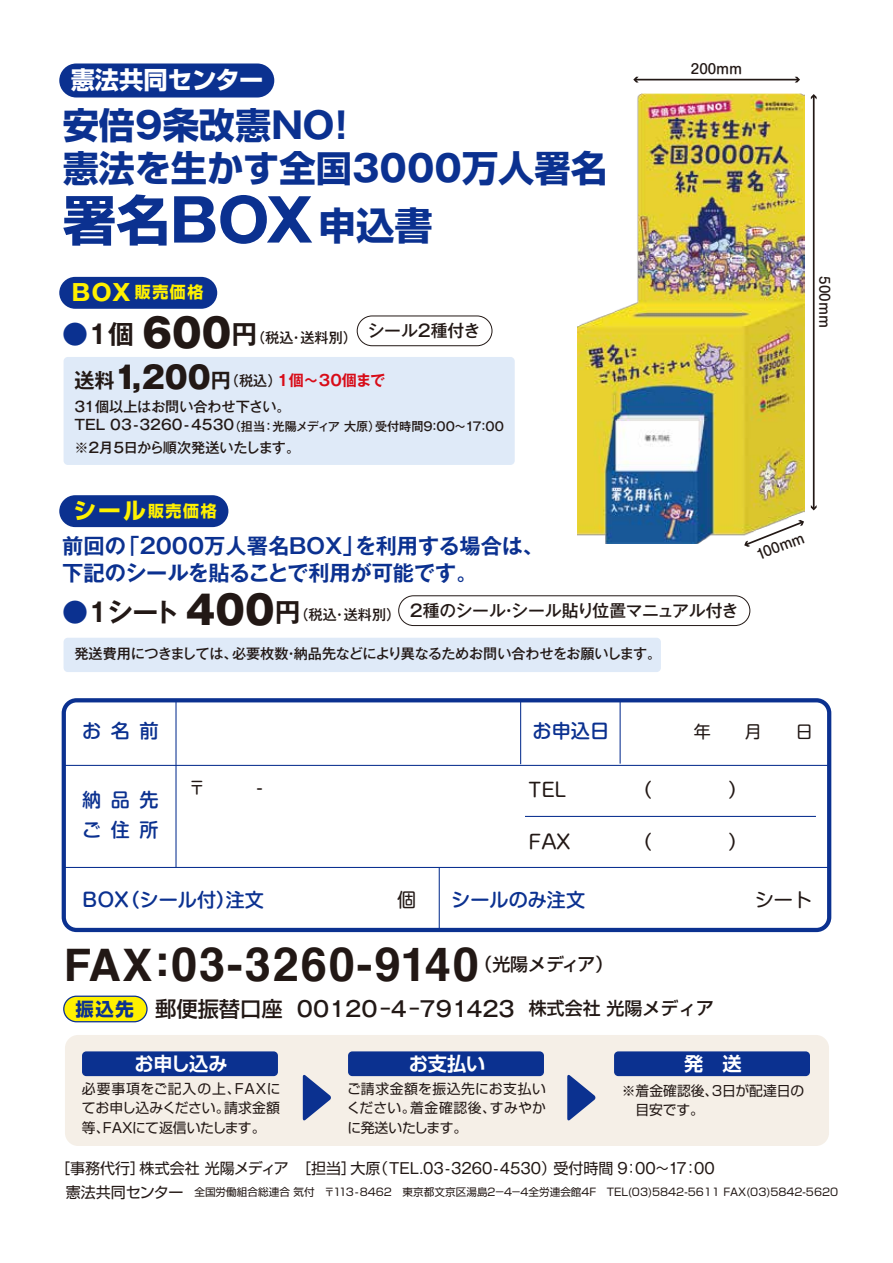
<style>
.page{position:relative;width:893px;height:1263px;background:#fff}
.page>*{position:absolute;margin:0;border:0;box-sizing:border-box;transform-origin:0 0}
.t1{font:700 58.8px "Gothic MB101 Pro";color:#0b3190}
.t2{font:700 47.1px "Helvetica";letter-spacing:.04em;color:#221815}
.t3{font:700 36.3px/42.5px "Shin Go Pro";color:#0b3190}
.t4{font:700 24.3px "Shin Go Pro";color:#fff}
.t5{font:700 21.3px/27.6px "Gothic MB101 Pro De";color:#0b3190}
.t6{font:500 21.3px "Gothic MB101 Pro";color:#221815}
.t7{font:500 19.2px/29.7px "Shin M Go Pro";color:#0b3190}
.t8{font:700 19.2px "Shin Go Pro De";color:#fff}
.t9{font:19.2px "Shin M Go Pro";color:#221815}
.t10{font:500 18px "Shin Go Pro";color:#221815}
.t11{font:500 16.8px "Gothic MB101 Pro";letter-spacing:-.015em;color:#221815}
.t12{font:500 16.8px "Gothic MB101 Pro";letter-spacing:-.035em;color:#221815}
.t13{font:700 15.9px "Shin Go Pro";letter-spacing:.1em;color:#fff100}
.t14{font:700 15.15px "Gothic MB101 Pro De";color:#d80c18}
.t15{font:15px "Shin Go Pro";color:#221815}
.t16{font:500 14.1px "Gothic MB101 Pro";letter-spacing:-.01em;color:#221815}
.t17{font:13.8px/19.2px "Shin Go Pro";color:#221815;text-align:justify}
.t18{font:500 13.35px "Shin M Go Pro";color:#221815}
.t19{font:500 12.15px "Gothic MB101 Pro";color:#221815}
.t20{font:10.65px "Shin Go Pro";color:#221815}
.s1{font-family:"Gothic MB101 Pro"}
.s2{font-family:"Shin Go Pro";font-size:53.4px}
.s3{font-family:"Shin Go Pro";font-size:38.25px}
.s4{font-family:"Gothic MB101 Pro";font-size:22.8px}
.s5{font-family:"Gothic MB101 Pro De";font-weight:700;font-size:25.95px;color:#0b3190}
.s6{font-family:"Gothic MB101 Pro De";font-weight:700;font-size:25.95px}
.s7{font-weight:800;font-size:39px}
.s8{font-size:20.25px;color:#221815}
.s9{font-family:"Gothic MB101 Pro";font-weight:800;font-size:30.3px;color:#221815}
.s10{font-family:"Gothic MB101 Pro";font-weight:500;font-size:14.1px;color:#221815}
.s11{font-size:14.1px}
.s12{font-size:22.8px}
.s13{font-size:44.85px}
.s14{font-family:"Shin Go Pro";font-weight:700;font-size:18.15px;color:#0b3190}
.s15{font-family:"Shin Go Pro"}
.s16{font-family:"Shin Go Pro";font-size:18px}
.s17{font-size:15px}
</style>
<div class="page">
<div style="left:59px;top:495px;width:169px;height:32px;background:#0b3190;border-radius:16px"></div>
<div style="left:398px;top:595px;width:352px;height:31px;border:1px solid #221815;border-radius:15px"></div>
<div style="left:64px;top:638px;width:597px;height:34px;background:#dfeaf8;border-radius:4px"></div>
<img style="left:578px;top:93px;width:226px;height:451px">
<div style="left:64px;top:357px;width:451px;height:108px;background:#dfeaf8;border-radius:4px"></div>
<div style="left:59px;top:63px;width:215px;height:35px;background:#0b3190;border-radius:17px"></div>
<div style="left:65px;top:1035px;width:764px;height:111px;background:#f5efe7;border-radius:13px"></div>
<div style="left:59px;top:277px;width:158px;height:32px;background:#0b3190;border-radius:16px"></div>
<hr style="left:64px;top:765px;width:765px;height:1px;background:#0b3190">
<hr style="left:525px;top:816px;width:291px;height:1px;background:#0b3190">
<hr style="left:64px;top:867px;width:765px;height:1px;background:#0b3190">
<div style="left:62px;top:698px;width:769px;height:234px;border:4px solid #0b3190;border-radius:13px"></div>
<hr style="left:175px;top:700px;width:2px;height:168px;background:#0b3190">
<hr style="left:520px;top:700px;width:1px;height:64px;background:#0b3190">
<hr style="left:620px;top:700px;width:1px;height:64px;background:#0b3190">
<div style="left:82px;top:1051px;width:196px;height:25px;background:#0b3190;border-radius:4px"></div>
<div style="left:348px;top:1051px;width:196px;height:25px;background:#0b3190;border-radius:4px"></div>
<div style="left:614px;top:1051px;width:196px;height:25px;background:#0b3190;border-radius:4px"></div>
<svg style="left:303px;top:1074px;width:28px;height:47px"></svg>
<svg style="left:567px;top:1074px;width:29px;height:47px"></svg>
<hr style="left:439px;top:867px;width:1px;height:63px;background:#0b3190">
<div style="left:357px;top:316px;width:135px;height:30px;border:1px solid #221815;border-radius:15px"></div>
<svg style="left:744px;top:520px;width:60px;height:27px"></svg>
<hr style="left:813px;top:96px;width:2px;height:412px;background:#221815">
<svg style="left:811px;top:94px;width:6px;height:5px"></svg>
<svg style="left:811px;top:505px;width:6px;height:5px"></svg>
<hr style="left:635px;top:79px;width:163px;height:1px;background:#221815">
<svg style="left:633px;top:77px;width:6px;height:6px"></svg>
<svg style="left:795px;top:77px;width:5px;height:6px"></svg>
<div style="left:64px;top:996px;width:83px;height:26px;background:#fff100;border-radius:13px"></div>
<div style="left:63px;top:995px;width:85px;height:27px;border:1px solid #0b3190;border-radius:13px"></div>
<h3 class="t4" style="left:71px;top:61px;width:194px">憲法共同センター</h3>
<h3 class="t3" style="left:63px;top:101px;width:546px">安倍<span class="s1">9</span>条改憲<span class="s1">NO</span>！<br>憲法を生かす全国<span class="s1">3000</span>万人署名</h3>
<h1 class="t1" style="left:63px;top:171px;width:371px"><span class="s2">署名</span>BOX<span class="s3">申込書</span></h1>
<p class="t13" style="left:72px;top:280px;width:133px"><span class="s4">BOX</span> 販売価格</p>
<p class="t16" style="left:62px;top:326px;width:296px"><span class="s5">●</span><span class="s6">1個</span> <span class="s7">600</span><span class="s6">円</span>（税込・送料別）</p>
<p class="t12" style="left:367px;top:317px;width:114px">シール２種付き</p>
<p class="t14" style="left:74px;top:368px;width:312px"><span class="s8">送料</span><span class="s9">1,200</span><span class="s8">円</span><span class="s10">（税込）</span>1個～30個まで</p>
<p class="t16" style="left:74px;top:395px;width:218px">31個以上はお問い合わせ下さい。</p>
<p class="t19" style="left:74px;top:416px;width:431px"><span class="s11">TEL 03-3260-4530</span>（担当：光陽メディア 大原）受付時間9：00～17：00</p>
<p class="t16" style="left:74px;top:436px;width:227px">※2月5日から順次発送いたします。</p>
<p class="t18" style="left:691px;top:58px;width:53px">200mm</p>
<p class="t18" style="left:835px;top:276px;width:53px;rotate:90deg">500mm</p>
<p class="t13" style="left:73px;top:498px;width:145px"><span class="s12">シール</span>販売価格</p>
<h3 class="t5" style="left:62px;top:529px;width:483px">前回の「2000万人署名BOX」を利用する場合は、下記のシールを貼ることで利用が可能です。</h3>
<p class="t11" style="left:408px;top:596px;width:332px">２種のシール・シール貼り位置マニュアル付き</p>
<p class="t16" style="left:74px;top:642px;width:588px">発送費用につきましては、必要枚数・納品先などにより異なるためお問い合わせをお願いします。</p>
<p class="t16" style="left:62px;top:603px;width:340px"><span class="s5">●</span><span class="s6">1シート</span> <span class="s7">400</span><span class="s6">円</span>（税込・送料別）</p>
<p class="t18" style="left:753px;top:545px;width:51px;rotate:-21deg">100mm</p>
<h3 class="t7" style="left:82px;top:714px;width:78px">お名前</h3>
<h3 class="t7" style="left:533px;top:714px;width:78px">お申込日</h3>
<h3 class="t7" style="left:82px;top:783px;width:78px">納品先ご住所</h3>
<h3 class="t9" style="left:529px;top:774px;width:39px">TEL</h3>
<h3 class="t9" style="left:529px;top:826px;width:43px">FAX</h3>
<h3 class="t7" style="left:82px;top:882px;width:183px">BOX（シール付）注文</h3>
<h3 class="t7" style="left:451px;top:882px;width:135px">シールのみ注文</h3>
<h3 class="t9" style="left:397px;top:884px;width:21px">個</h3>
<h3 class="t9" style="left:755px;top:884px;width:59px">シート</h3>
<h2 class="t2" style="left:64px;top:926px;width:417px"><span class="s13">FAX:</span>03-3260-9140</h2>
<p class="t10" style="left:474px;top:949px;width:140px">（光陽メディア）</p>
<h3 class="t6" style="left:75px;top:991px;width:640px"><span class="s14">振込先</span> <span class="s15">郵便振替口座</span> 00120‒4‒791423 <span class="s16">株式会社 光陽メディア</span></h3>
<h3 class="t8" style="left:134px;top:1048px;width:95px">お申し込み</h3>
<p class="t17" style="left:82px;top:1078px;width:200px">必要事項をご記入の上、FAXにてお申し込みください。請求金額等、FAXにて返信いたします。</p>
<h3 class="t8" style="left:409px;top:1048px;width:78px">お支払い</h3>
<p class="t17" style="left:347px;top:1078px;width:201px">ご請求金額を振込先にお支払いください。着金確認後、すみやかに発送いたします。</p>
<h3 class="t8" style="left:684px;top:1048px;width:59px">発　送</h3>
<p class="t17" style="left:635px;top:1079px;width:170px;text-indent:-14px">※着金確認後、3日が配達日の目安です。</p>
<p class="t15" style="left:55px;top:1156px;width:661px">［事務代行］株式会社 光陽メディア　［担当］大原（<span class="s1">TEL.03-3260-4530</span>）受付時間 <span class="s1">9：00～17：00</span></p>
<p class="t20" style="left:66px;top:1183px;width:774px"><span class="s17">憲法共同センター</span> 全国労働組合総連合 気付　〒113-8462　東京都文京区湯島２－４－４全労連会館４Ｆ　TEL(03)5842-5611 FAX(03)5842-5620</p>
</div>
